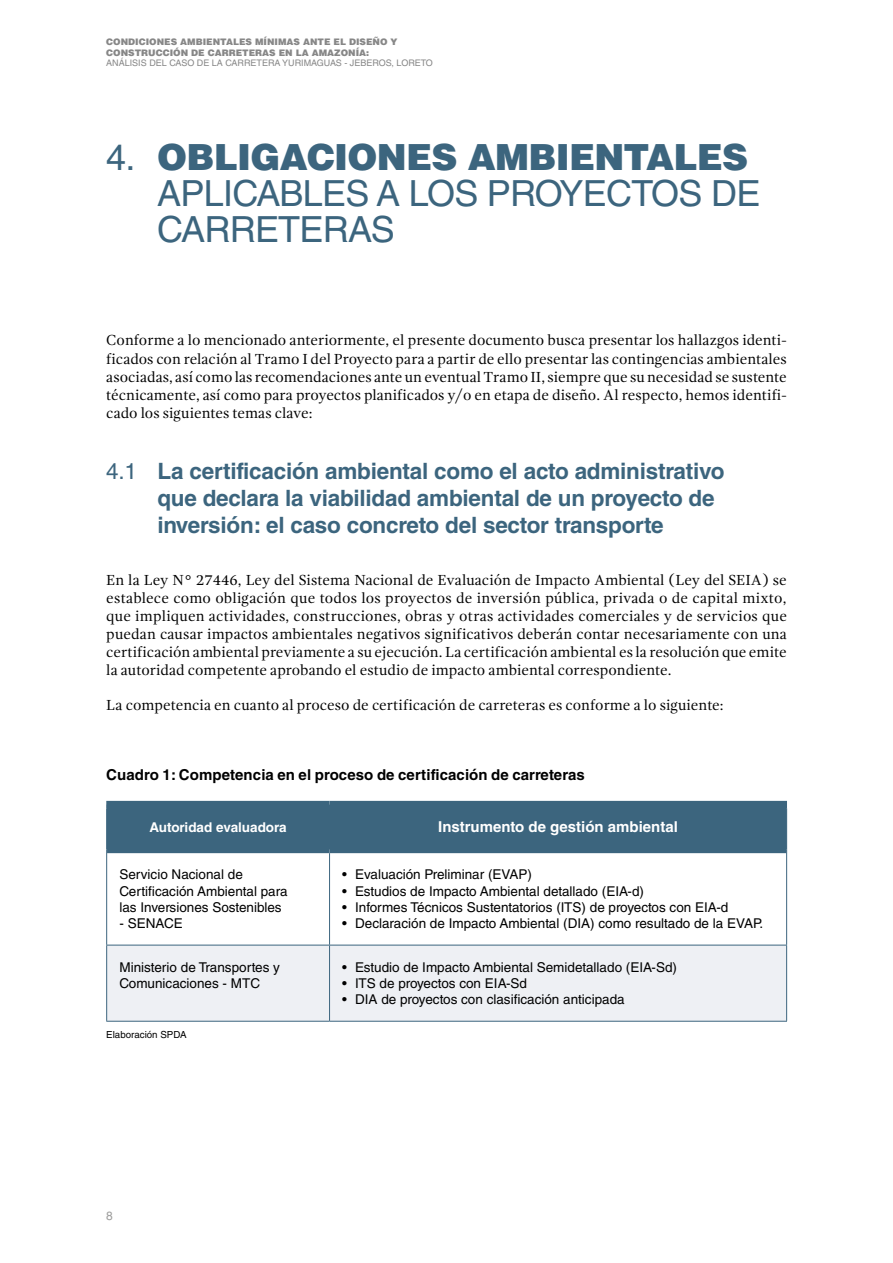
<style>
.page{position:relative;width:893px;height:1263px;background:#fff}
.page>*{position:absolute;margin:0;border:0;box-sizing:border-box;transform-origin:0 0}
.t1{font:36px/36px "Helvetica LT Std";letter-spacing:-.02em;color:#3c657e}
.t2{font:700 22.5px/27px "Helvetica LT Std";letter-spacing:-.01em;color:#3c657e}
.t3{font:15px/18px "Gandhi Serif";letter-spacing:.005em;color:#000;text-align:justify}
.t4{font:700 15px "Helvetica LT Std";letter-spacing:.005em;color:#000}
.t5{font:700 15px "Helvetica LT Std";color:#fff}
.t6{font:13.5px/16.2px "Helvetica LT Std";color:#000}
.t7{font:700 13.5px "Helvetica LT Std";color:#fff}
.t8{font:12px "Helvetica LT Std";color:#9d9d9c}
.t9{font:9.75px "Helvetica LT Std";color:#000}
.t10{font:900 9px/10.8px "Helvetica LT Std";color:#878787}
.t11{font:9px "Helvetica LT Std";color:#878787}
.s1{font-weight:900}
.s2{font-weight:400}
</style>
<div class="page">
<div style="left:107px;top:808px;width:679px;height:38px;background:#3c657e"></div>
<div style="left:107px;top:946px;width:679px;height:75px;background:#eef0f4"></div>
<div style="left:106px;top:801px;width:224px;height:7px;background:#3c657e"></div>
<div style="left:330px;top:801px;width:457px;height:7px;background:#3c657e"></div>
<div style="left:107px;top:846px;width:223px;height:7px;background:#3c657e"></div>
<div style="left:330px;top:846px;width:456px;height:7px;background:#3c657e"></div>
<hr style="left:106px;top:808px;width:1px;height:41px;background:#3c657e">
<hr style="left:329px;top:808px;width:1px;height:38px;background:#3c657e">
<hr style="left:786px;top:808px;width:1px;height:41px;background:#3c657e">
<hr style="left:106px;top:849px;width:1px;height:96px;background:#3c657e">
<hr style="left:329px;top:853px;width:1px;height:92px;background:#3c657e">
<hr style="left:786px;top:849px;width:1px;height:96px;background:#3c657e">
<hr style="left:106px;top:945px;width:224px;height:1px;background:#3c657e">
<hr style="left:106px;top:945px;width:1px;height:76px;background:#3c657e">
<hr style="left:330px;top:945px;width:457px;height:1px;background:#3c657e">
<hr style="left:329px;top:945px;width:1px;height:76px;background:#3c657e">
<hr style="left:786px;top:945px;width:1px;height:76px;background:#3c657e">
<hr style="left:106px;top:1021px;width:224px;height:1px;background:#3c657e">
<hr style="left:330px;top:1021px;width:457px;height:1px;background:#3c657e">
<p class="t10" style="left:106px;top:36px;width:293px">CONDICIONES AMBIENTALES MÍNIMAS ANTE EL DISEÑO Y<br>CONSTRUCCIÓN DE CARRETERAS EN LA AMAZONÍA:</p>
<p class="t11" style="left:106px;top:58px;width:328px">ANÁLISIS DEL CASO DE LA CARRETERA YURIMAGUAS - JEBEROS, LORETO</p>
<h1 class="t1" style="left:157px;top:140px;width:605px;text-indent:-51px">4. <span class="s1">OBLIGACIONES AMBIENTALES<br></span>APLICABLES A LOS PROYECTOS DE<br>CARRETERAS</h1>
<p class="t3" style="left:106px;top:331px;width:682px">Conforme a lo mencionado anteriormente, el presente documento busca presentar los hallazgos identi&shy;ficados con relación al Tramo I del Proyecto para a partir de ello presentar las contingencias ambientales asociadas, así como las recomendaciones ante un eventual Tramo II, siempre que su necesidad se sustente técnicamente, así como para proyectos planificados y/o en etapa de diseño. Al respecto, hemos identifi&shy;cado los siguientes temas clave:</p>
<h2 class="t2" style="left:157px;top:457px;width:569px;text-indent:-51px"><span class="s2">4.1</span> La certificación ambiental como el acto administrativo que declara la viabilidad ambiental de un proyecto de inversión: el caso concreto del sector transporte</h2>
<p class="t3" style="left:106px;top:570px;width:682px">En la Ley N° 27446, Ley del Sistema Nacional de Evaluación de Impacto Ambiental (Ley del SEIA) se establece como obligación que todos los proyectos de inversión pública, privada o de capital mixto, que impliquen actividades, construcciones, obras y otras actividades comerciales y de servicios que puedan causar impactos ambientales negativos significativos deberán contar necesariamente con una certificación ambiental previamente a su ejecución. La certificación ambiental es la resolución que emite la autoridad competente aprobando el estudio de impacto ambiental correspondiente.</p>
<p class="t3" style="left:106px;top:696px;width:619px">La competencia en cuanto al proceso de certificación de carreteras es conforme a lo siguiente:</p>
<p class="t4" style="left:106px;top:765px;width:480px">Cuadro 1: Competencia en el proceso de certificación de carreteras</p>
<p class="t7" style="left:150px;top:819px;width:139px">Autoridad evaluadora</p>
<p class="t5" style="left:438px;top:818px;width:241px">Instrumento de gestión ambiental</p>
<p class="t6" style="left:119px;top:867px;width:170px">Servicio Nacional de<br>Certificación Ambiental para las Inversiones Sostenibles</p>
<p class="t6" style="left:119px;top:915px;width:65px">- SENACE</p>
<p class="t6" style="left:342px;top:867px;width:191px">• Evaluación Preliminar (EVAP)</p>
<p class="t6" style="left:342px;top:883px;width:303px">• Estudios de Impacto Ambiental detallado (EIA-d)</p>
<p class="t6" style="left:342px;top:899px;width:388px">• Informes Técnicos Sustentatorios (ITS) de proyectos con EIA-d</p>
<p class="t6" style="left:342px;top:915px;width:423px">• Declaración de Impacto Ambiental (DIA) como resultado de la EVAP.</p>
<p class="t6" style="left:119px;top:959px;width:162px">Ministerio de Transportes y<br>Comunicaciones - MTC</p>
<p class="t6" style="left:342px;top:959px;width:336px">• Estudio de Impacto Ambiental Semidetallado (EIA-Sd)</p>
<p class="t6" style="left:342px;top:975px;width:186px">• ITS de proyectos con EIA-Sd</p>
<p class="t6" style="left:342px;top:991px;width:284px">• DIA de proyectos con clasificación anticipada</p>
<p class="t9" style="left:106px;top:1028px;width:82px">Elaboración SPDA</p>
<p class="t8" style="left:106px;top:1209px;width:8px">8</p>
</div>
